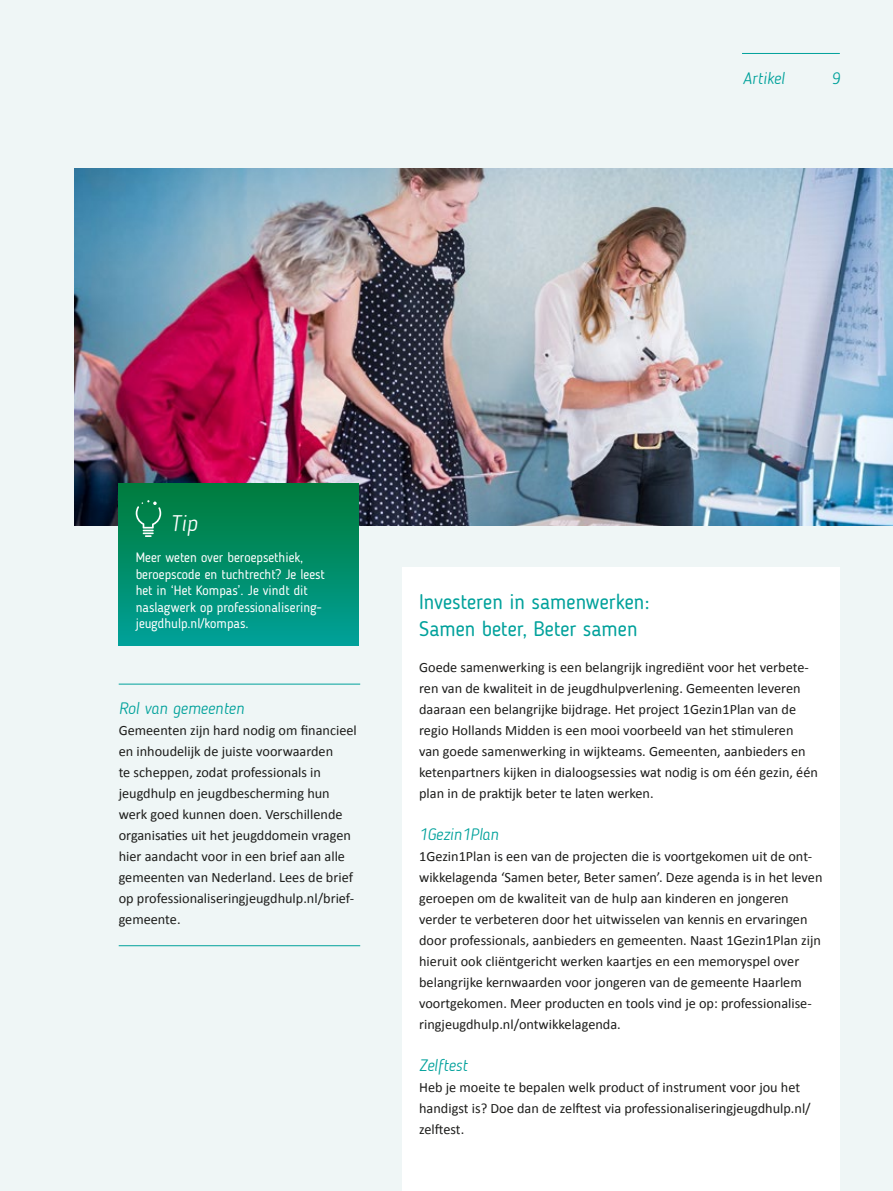
<style>
.page{position:relative;width:893px;height:1191px;background:#eff6f6}
.page>*{position:absolute;margin:0;border:0;box-sizing:border-box;transform-origin:0 0}
.t1{font:italic 300 22.5px "Blogger Sans";color:#fff}
.t2{font:21px/27px "Blogger Sans";color:#00a19b}
.t3{font:italic 300 16.5px "Blogger Sans";color:#00a19b}
.t4{font:14.25px/21px "Calibri";color:#1d1d1b}
.t5{font:13.5px/16.5px "Blogger Sans";color:#fff}
</style>
<div class="page">
<div style="left:402px;top:567px;width:438px;height:624px;background:#fff"></div>
<hr style="left:119px;top:683px;width:241px;height:1px;background:#00a19b">
<hr style="left:119px;top:945px;width:241px;height:1px;background:#00a19b">
<img style="left:74px;top:168px;width:819px;height:357px">
<div style="left:119px;top:483px;width:240px;height:162px;background:linear-gradient(to bottom,#007b39,#00a097)"></div>
<svg style="left:136px;top:500px;width:25px;height:37px"></svg>
<hr style="left:742px;top:53px;width:98px;height:1px;background:#00a19b">
<p class="t3" style="left:743px;top:69px;width:43px">Artikel</p>
<p class="t3" style="left:832px;top:69px;width:10px">9</p>
<h1 class="t1" style="left:170px;top:510px;width:29px">Tip</h1>
<p class="t5" style="left:136px;top:549px;width:191px">Meer weten over beroepsethiek, beroepscode en tuchtrecht? Je leest het in ‘Het Kompas’. Je vindt dit naslagwerk op professionalisering&shy;jeugdhulp.nl/kompas.</p>
<p class="t3" style="left:119px;top:698px;width:127px">Rol van gemeenten</p>
<p class="t4" style="left:119px;top:720px;width:240px">Gemeenten zijn hard nodig om financieel en inhoudelijk de juiste voorwaarden<br>te scheppen, zodat professionals in jeugdhulp en jeugdbescherming hun werk goed kunnen doen. Verschillende organisaties uit het jeugddomein vragen hier aandacht voor in een brief aan alle gemeenten van Nederland. Lees de brief op professionaliseringjeugdhulp.nl/brief&shy;gemeente.</p>
<h2 class="t2" style="left:419px;top:588px;width:232px">Investeren in samenwerken:<br>Samen beter, Beter samen</h2>
<p class="t4" style="left:419px;top:657px;width:400px">Goede samenwerking is een belangrijk ingrediënt voor het verbete&shy;ren van de kwaliteit in de jeugdhulpverlening. Gemeenten leveren daaraan een belangrijke bijdrage. Het project 1Gezin1Plan van de regio Hollands Midden is een mooi voorbeeld van het stimuleren<br>van goede samenwerking in wijkteams. Gemeenten, aanbieders en ketenpartners kijken in dialoogsessies wat nodig is om één gezin, één plan in de praktijk beter te laten werken.</p>
<p class="t3" style="left:419px;top:824px;width:81px">1Gezin1Plan</p>
<p class="t4" style="left:419px;top:846px;width:405px">1Gezin1Plan is een van de projecten die is voortgekomen uit de ont&shy;wikkelagenda ‘Samen beter, Beter samen’. Deze agenda is in het leven geroepen om de kwaliteit van de hulp aan kinderen en jongeren verder te verbeteren door het uitwisselen van kennis en ervaringen door professionals, aanbieders en gemeenten. Naast 1Gezin1Plan zijn hieruit ook cliëntgericht werken kaartjes en een memoryspel over belangrijke kernwaarden voor jongeren van de gemeente Haarlem voortgekomen. Meer producten en tools vind je op: professionalise&shy;ringjeugdhulp.nl/ontwikkelagenda.</p>
<p class="t3" style="left:419px;top:1055px;width:50px">Zelftest</p>
<p class="t4" style="left:419px;top:1077px;width:393px">Heb je moeite te bepalen welk product of instrument voor jou het handigst is? Doe dan de zelftest via professionaliseringjeugdhulp.nl/ zelftest.</p>
</div>
